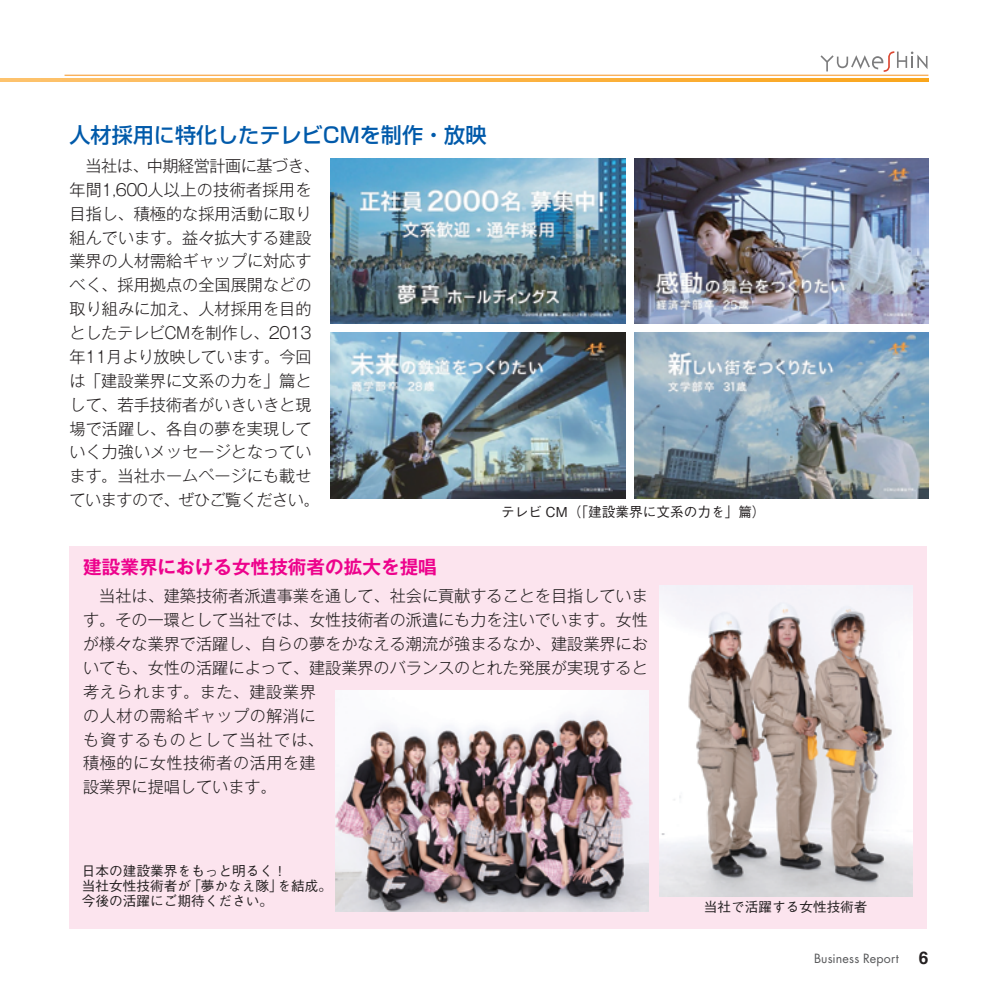
<style>
.page{position:relative;width:993px;height:993px;background:#fff}
.page>*{position:absolute;margin:0;border:0;box-sizing:border-box;transform-origin:0 0}
.t1{font:500 21px "Shin Go Pro";color:#015aaa}
.t2{font:700 18.55px "Gothic MB101 Pr 6 De";color:#ed028c}
.t3{font:300 16.1px/23.8px "Gothic MB101 Pr 6";color:#231f20}
.t4{font:500 13.65px/14.9px "Gothic BBB Pr 6";color:#231f20}
.t5{font:12.42px "Futura";letter-spacing:.015em;color:#57585a}
.s1{font-family:"Helvetica";font-weight:700;font-size:17.32px;color:#231f20}
</style>
<div class="page">
<div style="left:69px;top:546px;width:858px;height:382px;background:#fce4ee"></div>
<img style="left:331px;top:333px;width:294px;height:165px">
<img style="left:335px;top:690px;width:313px;height:221px">
<img style="left:659px;top:585px;width:252px;height:310px">
<img style="left:331px;top:158px;width:294px;height:165px">
<img style="left:634px;top:333px;width:294px;height:165px">
<img style="left:634px;top:158px;width:294px;height:165px">
<svg style="left:820px;top:51px;width:107px;height:21px"></svg>
<hr style="left:64px;top:75px;width:864px;height:1px;background:#f7931d">
<svg style="left:0;top:78px;width:928px;height:4px"></svg>
<h1 class="t1" style="left:69px;top:118px;width:418px">人材採用に特化したテレビCMを制作・放映</h1>
<p class="t3" style="left:69px;top:152px;width:251px">　当社は、中期経営計画に基づき、年間1,600人以上の技術者採用を目指し、積極的な採用活動に取り組んでいます。益々拡大する建設業界の人材需給ギャップに対応すべく、採用拠点の全国展開などの取り組みに加え、人材採用を目的としたテレビCMを制作し、2013年11月より放映しています。今回は「建設業界に文系の力を」篇として、若手技術者がいきいきと現場で活躍し、各自の夢を実現していく力強いメッセージとなっています。当社ホームページにも載せていますので、ぜひご覧ください。</p>
<p class="t2" style="left:83px;top:551px;width:355px">建設業界における女性技術者の拡大を提唱</p>
<p class="t4" style="left:501px;top:503px;width:266px">テレビ CM（「建設業界に文系の力を」篇）</p>
<p class="t3" style="left:83px;top:582px;width:566px">　当社は、建築技術者派遣事業を通して、社会に貢献することを目指しています。その一環として当社では、女性技術者の派遣にも力を注いでいます。女性が様々な業界で活躍し、自らの夢をかなえる潮流が強まるなか、建設業界においても、女性の活躍によって、建設業界のバランスのとれた発展が実現すると考えられます。また、建設業界<br>の人材の需給ギャップの解消に<br>も資するものとして当社では、<br>積極的に女性技術者の活用を建<br>設業界に提唱しています。</p>
<p class="t4" style="left:82px;top:862px;width:251px">日本の建設業界をもっと明るく！<br>当社女性技術者が「夢かなえ隊」を結成。今後の活躍にご期待ください。</p>
<p class="t4" style="left:703px;top:898px;width:165px">当社で活躍する女性技術者</p>
<p class="t5" style="left:813px;top:949px;width:116px">Business Report <span class="s1">6</span></p>
</div>
